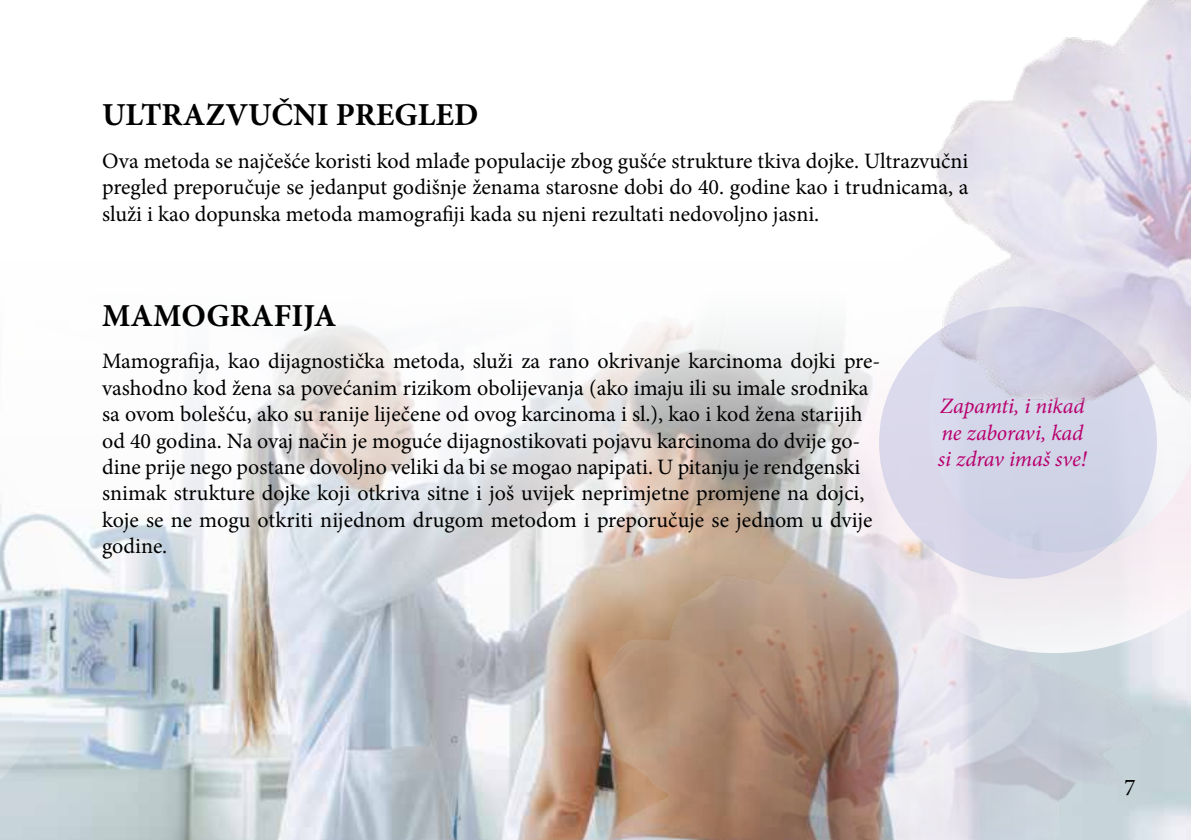
<style>
.page{position:relative;width:1191px;height:840px;background:#fff}
.page>*{position:absolute;margin:0;border:0;box-sizing:border-box;transform-origin:0 0}
.t1{font:700 32px "Minion Pro";color:#000}
.t2{font:24px "Minion Pro";color:#000}
.t3{font:22px/26.4px "Minion Pro";color:#000;text-align:justify}
.t4{font:italic 22px/26.4px "Minion Pro";letter-spacing:-.01em;color:#b8006e}
</style>
<div class="page">
<img style="left:66px;top:322px;width:1125px;height:517px">
<svg style="left:0;top:504px;width:66px;height:335px"></svg>
<svg style="left:803px;top:322px;width:388px;height:362px;fill:#f4f0f4"></svg>
<div style="left:879px;top:306px;width:278px;height:272px;background:#d2d5e8;border-radius:50%"></div>
<img style="left:916px;top:0;width:275px;height:433px">
<img style="left:573px;top:503px;width:593px;height:336px">
<h1 class="t1" style="left:102px;top:93px;width:378px">ULTRAZVUČNI PREGLED</h1>
<p class="t3" style="left:102px;top:148px;width:868px">Ova metoda se najčešće koristi kod mlađe populacije zbog gušće strukture tkiva dojke. Ultrazvučni pregled preporučuje se jedanput godišnje ženama starosne dobi do 40. godine kao i trudnicama, a služi i kao dopunska metoda mamografiji kada su njeni rezultati nedovoljno jasni.</p>
<h1 class="t1" style="left:102px;top:293px;width:236px">MAMOGRAFIJA</h1>
<p class="t3" style="left:102px;top:348px;width:780px;text-align:left">Mamografija, kao dijagnostička metoda, služi za rano okrivanje karcinoma dojki pre&shy;vashodno kod žena sa povećanim rizikom obolijevanja (ako imaju ili su imale srodnika sa ovom bolešću, ako su ranije liječene od ovog karcinoma i sl.), kao i kod žena starijih od 40 godina. Na ovaj način je moguće dijagnostikovati pojavu karcinoma do dvije go&shy;dine prije nego postane dovoljno veliki da bi se mogao napipati. U pitanju je rendgenski snimak strukture dojke koji otkriva sitne i još uvijek neprimjetne promjene na dojci, koje se ne mogu otkriti nijednom drugom metodom i preporučuje se jednom u dvije godine.</p>
<p class="t4" style="left:938px;top:393px;width:150px">Zapamti, i nikad ne zaboravi, kad si zdrav imaš sve!</p>
<p class="t2" style="left:1124px;top:770px;width:13px">7</p>
</div>
